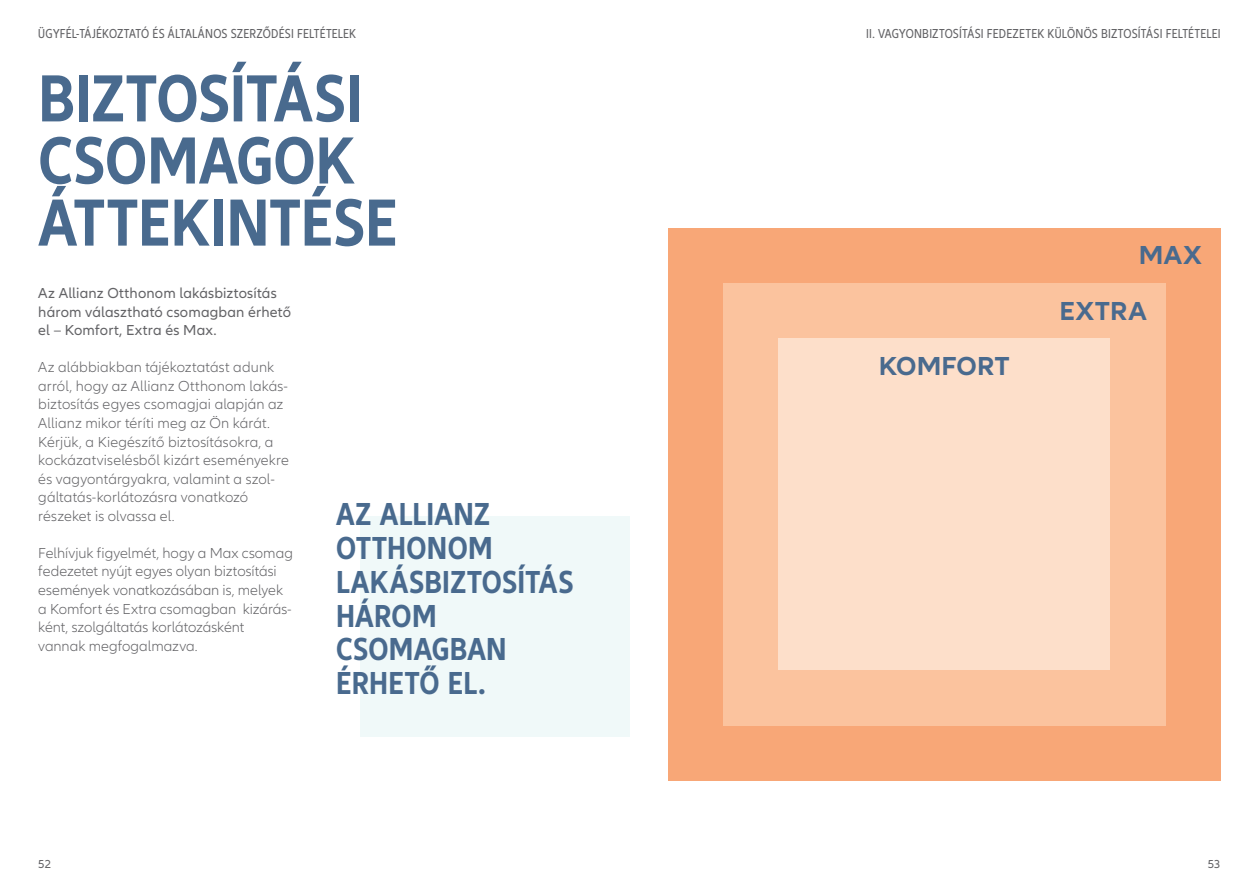
<style>
.page{position:relative;width:1259px;height:893px;background:#fff}
.page>*{position:absolute;margin:0;border:0;box-sizing:border-box;transform-origin:0 0}
.t1{font:700 condensed 69px/62.1px "Allianz Neo";color:#496a8e}
.t2{font:700 condensed 33px/33.8px "Allianz Neo";letter-spacing:.01em;color:#496a8e}
.t3{font:700 27px/55.2px "Allianz Neo";letter-spacing:.01em;color:#496a8e}
.t4{font:300 15px/18.6px "Allianz Neo";letter-spacing:.005em;color:#636366}
.t5{font:15px/18.6px "Allianz Neo";letter-spacing:.01em;color:#636366}
.t6{font:condensed 13.5px "Allianz Neo";letter-spacing:.015em;color:#636366}
.t7{font:12px "Allianz Neo";color:#636366}
</style>
<div class="page">
<div style="left:360px;top:516px;width:269px;height:221px;background:#f0f9f9"></div>
<div style="left:668px;top:228px;width:552px;height:552px;background:#f8a777"></div>
<div style="left:723px;top:283px;width:442px;height:442px;background:#fbc39e"></div>
<div style="left:778px;top:338px;width:332px;height:332px;background:#fddfca"></div>
<p class="t6" style="left:38px;top:26px;width:319px">ÜGYFÉL-TÁJÉKOZTATÓ ÉS ÁLTALÁNOS SZERZŐDÉSI FELTÉTELEK</p>
<p class="t6" style="left:866px;top:26px;width:356px">II. VAGYONBIZTOSÍTÁSI FEDEZETEK KÜLÖNÖS BIZTOSÍTÁSI FELTÉTELEI</p>
<h1 class="t1" style="left:38px;top:69px;width:361px">BIZTOSÍTÁSI<br>CSOMAGOK<br>ÁTTEKINTÉSE</h1>
<p class="t5" style="left:38px;top:284px;width:254px">Az Allianz Otthonom lakásbiztosítás három választható csomagban érhető el – Komfort, Extra és Max.</p>
<p class="t4" style="left:38px;top:358px;width:252px">Az alábbiakban tájékoztatást adunk arról, hogy az Allianz Otthonom lakás&shy;biztosítás egyes csomagjai alapján az Allianz mikor téríti meg az Ön kárát.<br>Kérjük, a Kiegészítő biztosításokra, a kockázatviselésből kizárt eseményekre és vagyontárgyakra, valamint a szol&shy;gáltatás-korlátozásra vonatkozó részeket is olvassa el.</p>
<p class="t4" style="left:38px;top:544px;width:256px">Felhívjuk figyelmét, hogy a Max csomag fedezetet nyújt egyes olyan biztosítási események vonatkozásában is, melyek a Komfort és Extra csomagban kizárás&shy;ként, szolgáltatás korlátozásként vannak megfogalmazva.</p>
<h2 class="t2" style="left:336px;top:498px;width:239px">AZ ALLIANZ<br>OTTHONOM<br>LAKÁSBIZTOSÍTÁS<br>HÁROM<br>CSOMAGBAN<br>ÉRHETŐ EL.</h2>
<h3 class="t3" style="left:878px;top:339px;width:133px">KOMFORT</h3>
<h3 class="t3" style="left:1059px;top:228px;width:144px;text-indent:79px">MAX<br>EXTRA</h3>
<p class="t7" style="left:38px;top:857px;width:14px">52</p>
<p class="t7" style="left:1207px;top:857px;width:14px">53</p>
</div>
